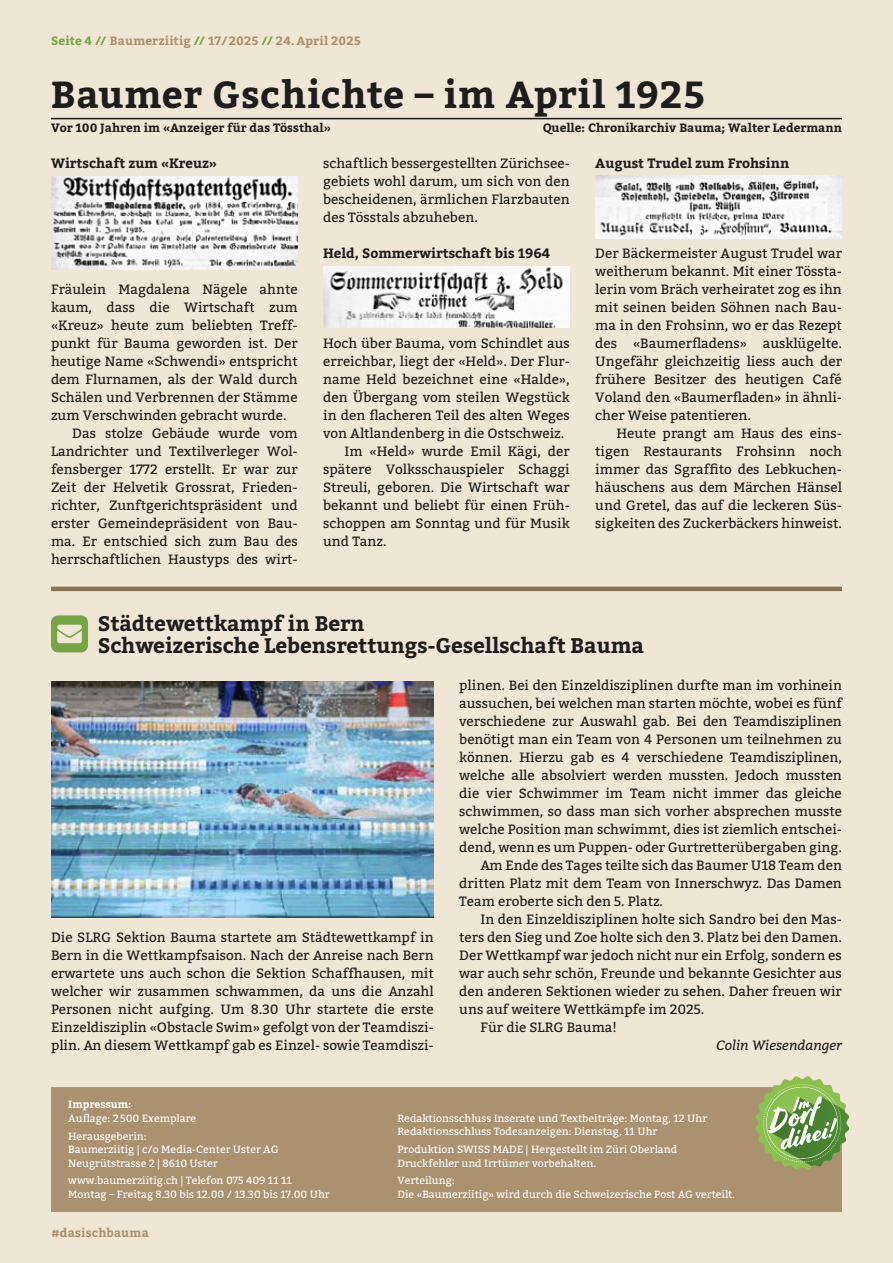
<style>
.page{position:relative;width:893px;height:1263px;background:#f0e6d5}
.page>*{position:absolute;margin:0;border:0;box-sizing:border-box;transform-origin:0 0}
.t1{font:700 37.5px "Bitter";letter-spacing:.015em;color:#1d1d1b}
.t2{font:700 21px/21.8px "Bitter";letter-spacing:-.005em;color:#1d1d1b}
.t3{font:13.5px/18px "Bitter";color:#1d1d1b;text-align:justify}
.t4{font:700 13.5px "Bitter";color:#1d1d1b}
.t5{font:italic 13.5px "Bitter";color:#1d1d1b}
.t6{font:700 12px "Bitter";color:#1d1d1b}
.t7{font:700 12px "Bitter";letter-spacing:.02em;color:#aa916f}
.t8{font:10.5px/13.5px "Bitter";color:#fff}
.t9{font:700 10.5px "Bitter";color:#fff}
.s1{color:#77a447}
</style>
<div class="page">
<hr style="left:51px;top:587px;width:791px;height:4px;background:#857257">
<hr style="left:51px;top:118px;width:791px;height:1px;background:#1d1d1b">
<img style="left:323px;top:267px;width:247px;height:61px">
<img style="left:595px;top:175px;width:247px;height:64px">
<img style="left:51px;top:176px;width:247px;height:93px">
<div style="left:51px;top:1087px;width:791px;height:125px;background:#aa916f"></div>
<svg style="left:755px;top:1076px;width:94px;height:94px;background:#97b373"></svg>
<svg style="left:51px;top:615px;width:37px;height:37px"></svg>
<img style="left:51px;top:681px;width:383px;height:236px">
<p class="t7" style="left:51px;top:33px;width:311px"><span class="s1">Seite 4 //</span> Baumerziitig <span class="s1">//</span> 17/ 2025 <span class="s1">//</span> 24.April 2025</p>
<h1 class="t1" style="left:51px;top:70px;width:655px">Baumer Gschichte – im April 1925</h1>
<p class="t6" style="left:51px;top:120px;width:281px">Vor 100 Jahren im «Anzeiger für das Tössthal»</p>
<p class="t6" style="left:543px;top:120px;width:301px">Quelle: Chronikarchiv Bauma; Walter Ledermann</p>
<p class="t4" style="left:51px;top:154px;width:167px">Wirtschaft zum «Kreuz»</p>
<p class="t4" style="left:595px;top:154px;width:195px">August Trudel zum Frohsinn</p>
<p class="t3" style="left:323px;top:154px;width:248px">schaftlich bessergestellten Zürichsee&shy;gebiets wohl darum, um sich von den bescheidenen, ärmlichen Flarzbauten des Tösstals abzuheben.</p>
<p class="t4" style="left:323px;top:244px;width:229px">Held, Sommerwirtschaft bis 1964</p>
<p class="t3" style="left:595px;top:244px;width:248px">Der Bäckermeister August Trudel war weitherum bekannt. Mit einer Tössta&shy;lerin vom Bräch verheiratet zog es ihn mit seinen beiden Söhnen nach Bau&shy;ma in den Frohsinn, wo er das Rezept des «Baumerfladens» ausklügelte.<br>Ungefähr gleichzeitig liess auch der frühere Besitzer des heutigen Café Voland den «Baumerfladen» in ähnli&shy;cher Weise patentieren.</p>
<p class="t3" style="left:595px;top:424px;width:248px;text-indent:21px">Heute prangt am Haus des eins&shy;tigen Restaurants Frohsinn noch immer das Sgraffito des Lebkuchen&shy;häuschens aus dem Märchen Hänsel und Gretel, das auf die leckeren Süs&shy;sigkeiten des Zuckerbäckers hinweist.</p>
<p class="t3" style="left:51px;top:280px;width:248px">Fräulein Magdalena Nägele ahnte</p>
<p class="t3" style="left:51px;top:298px;width:248px">kaum, dass die Wirtschaft zum</p>
<p class="t3" style="left:51px;top:316px;width:248px">«Kreuz» heute zum beliebten Treff-</p>
<p class="t3" style="left:51px;top:334px;width:248px">punkt für Bauma geworden ist. Der</p>
<p class="t3" style="left:51px;top:352px;width:248px">heutige Name «Schwendi» entspricht</p>
<p class="t3" style="left:51px;top:370px;width:248px">dem Flurnamen, als der Wald durch</p>
<p class="t3" style="left:51px;top:388px;width:248px">Schälen und Verbrennen der Stämme</p>
<p class="t3" style="left:51px;top:406px;width:237px">zum Verschwinden gebracht wurde.</p>
<p class="t3" style="left:72px;top:424px;width:227px">Das stolze Gebäude wurde vom</p>
<p class="t3" style="left:51px;top:442px;width:248px">Landrichter und Textilverleger Wol-</p>
<p class="t3" style="left:51px;top:460px;width:248px">fensberger 1772 erstellt. Er war zur</p>
<p class="t3" style="left:51px;top:478px;width:248px">Zeit der Helvetik Grossrat, Frieden-</p>
<p class="t3" style="left:51px;top:496px;width:248px">richter, Zunftgerichtspräsident und</p>
<p class="t3" style="left:51px;top:514px;width:248px">erster Gemeindepräsident von Bau-</p>
<p class="t3" style="left:51px;top:532px;width:248px">ma. Er entschied sich zum Bau des</p>
<p class="t3" style="left:51px;top:550px;width:248px">herrschaftlichen Haustyps des wirt-</p>
<p class="t3" style="left:323px;top:334px;width:248px">Hoch über Bauma, vom Schindlet aus</p>
<p class="t3" style="left:323px;top:352px;width:248px">erreichbar, liegt der «Held». Der Flur-</p>
<p class="t3" style="left:323px;top:370px;width:248px">name Held bezeichnet eine «Halde»,</p>
<p class="t3" style="left:323px;top:388px;width:248px">den Übergang vom steilen Wegstück</p>
<p class="t3" style="left:323px;top:406px;width:248px">in den flacheren Teil des alten Weges</p>
<p class="t3" style="left:323px;top:424px;width:243px">von Altlandenberg in die Ostschweiz.</p>
<p class="t3" style="left:344px;top:442px;width:227px">Im «Held» wurde Emil Kägi, der</p>
<p class="t3" style="left:323px;top:460px;width:248px">spätere Volksschauspieler Schaggi</p>
<p class="t3" style="left:323px;top:478px;width:248px">Streuli, geboren. Die Wirtschaft war</p>
<p class="t3" style="left:323px;top:496px;width:248px">bekannt und beliebt für einen Früh-</p>
<p class="t3" style="left:323px;top:514px;width:248px">schoppen am Sonntag und für Musik</p>
<p class="t3" style="left:323px;top:532px;width:65px">und Tanz.</p>
<h2 class="t2" style="left:98px;top:613px;width:548px">Städtewettkampf in Bern<br>Schweizerische Lebensrettungs-Gesellschaft Bauma</h2>
<p class="t3" style="left:51px;top:928px;width:384px">Die SLRG Sektion Bauma startete am Städtewettkampf in Bern in die Wettkampfsaison. Nach der Anreise nach Bern erwartete uns auch schon die Sektion Schaffhausen, mit welcher wir zusammen schwammen, da uns die Anzahl Personen nicht aufging. Um 8.30 Uhr startete die erste Einzeldisziplin «Obstacle Swim» gefolgt von der Teamdiszi&shy;plin. An diesem Wettkampf gab es Einzel- sowie Teamdiszi-</p>
<p class="t3" style="left:459px;top:676px;width:384px">plinen. Bei den Einzeldisziplinen durfte man im vorhinein</p>
<p class="t3" style="left:459px;top:694px;width:384px">aussuchen, bei welchen man starten möchte, wobei es fünf</p>
<p class="t3" style="left:459px;top:712px;width:384px">verschiedene zur Auswahl gab. Bei den Teamdisziplinen</p>
<p class="t3" style="left:459px;top:730px;width:384px">benötigt man ein Team von 4 Personen um teilnehmen zu</p>
<p class="t3" style="left:459px;top:748px;width:384px">können. Hierzu gab es 4 verschiedene Teamdisziplinen,</p>
<p class="t3" style="left:459px;top:766px;width:384px">welche alle absolviert werden mussten. Jedoch mussten</p>
<p class="t3" style="left:459px;top:784px;width:384px">die vier Schwimmer im Team nicht immer das gleiche</p>
<p class="t3" style="left:459px;top:802px;width:384px">schwimmen, so dass man sich vorher absprechen musste</p>
<p class="t3" style="left:459px;top:820px;width:384px">welche Position man schwimmt, dies ist ziemlich entschei-</p>
<p class="t3" style="left:459px;top:838px;width:384px">dend, wenn es um Puppen- oder Gurtretterübergaben ging.</p>
<p class="t3" style="left:480px;top:856px;width:363px">Am Ende des Tages teilte sich das Baumer U18 Team den</p>
<p class="t3" style="left:459px;top:874px;width:384px">dritten Platz mit dem Team von Innerschwyz. Das Damen</p>
<p class="t3" style="left:459px;top:892px;width:205px">Team eroberte sich den 5. Platz.</p>
<p class="t3" style="left:480px;top:910px;width:363px">In den Einzeldisziplinen holte sich Sandro bei den Mas-</p>
<p class="t3" style="left:459px;top:928px;width:384px">ters den Sieg und Zoe holte sich den 3. Platz bei den Damen.</p>
<p class="t3" style="left:459px;top:946px;width:384px">Der Wettkampf war jedoch nicht nur ein Erfolg, sondern es</p>
<p class="t3" style="left:459px;top:964px;width:384px">war auch sehr schön, Freunde und bekannte Gesichter aus</p>
<p class="t3" style="left:459px;top:982px;width:384px">den anderen Sektionen wieder zu sehen. Daher freuen wir</p>
<p class="t3" style="left:459px;top:1000px;width:247px">uns auf weitere Wettkämpfe im 2025.</p>
<p class="t3" style="left:480px;top:1018px;width:138px">Für die SLRG Bauma!</p>
<p class="t5" style="left:716px;top:1037px;width:127px">Colin Wiesendanger</p>
<p class="t9" style="left:68px;top:1098px;width:65px">Impressum:</p>
<p class="t8" style="left:68px;top:1109px;width:129px;line-height:17.7px">Auflage: 2500 Exemplare<br>Herausgeberin:</p>
<p class="t8" style="left:68px;top:1143px;width:212px">Baumerziitig | c/o Media-Center Uster AG<br>Neugrütstrasse 2 | 8610 Uster</p>
<p class="t8" style="left:68px;top:1174px;width:263px">www.baumerziitig.ch | Telefon 075 409 11 11<br>Montag – Freitag 8.30 bis 12.00 / 13.30 bis 17.00 Uhr</p>
<p class="t7" style="left:51px;top:1225px;width:99px">#dasischbauma</p>
<p class="t8" style="left:397px;top:1111px;width:311px">Redaktionsschluss Inserate und Textbeiträge: Montag, 12 Uhr<br>Redaktionsschluss Todesanzeigen: Dienstag, 11 Uhr</p>
<p class="t8" style="left:397px;top:1143px;width:281px">Produktion SWISS MADE | Hergestellt im Züri Oberland<br>Druckfehler und Irrtümer vorbehalten.</p>
<p class="t8" style="left:397px;top:1174px;width:339px">Verteilung:<br>Die «Baumerziitig» wird durch die Schweizerische Post AG verteilt.</p>
</div>
